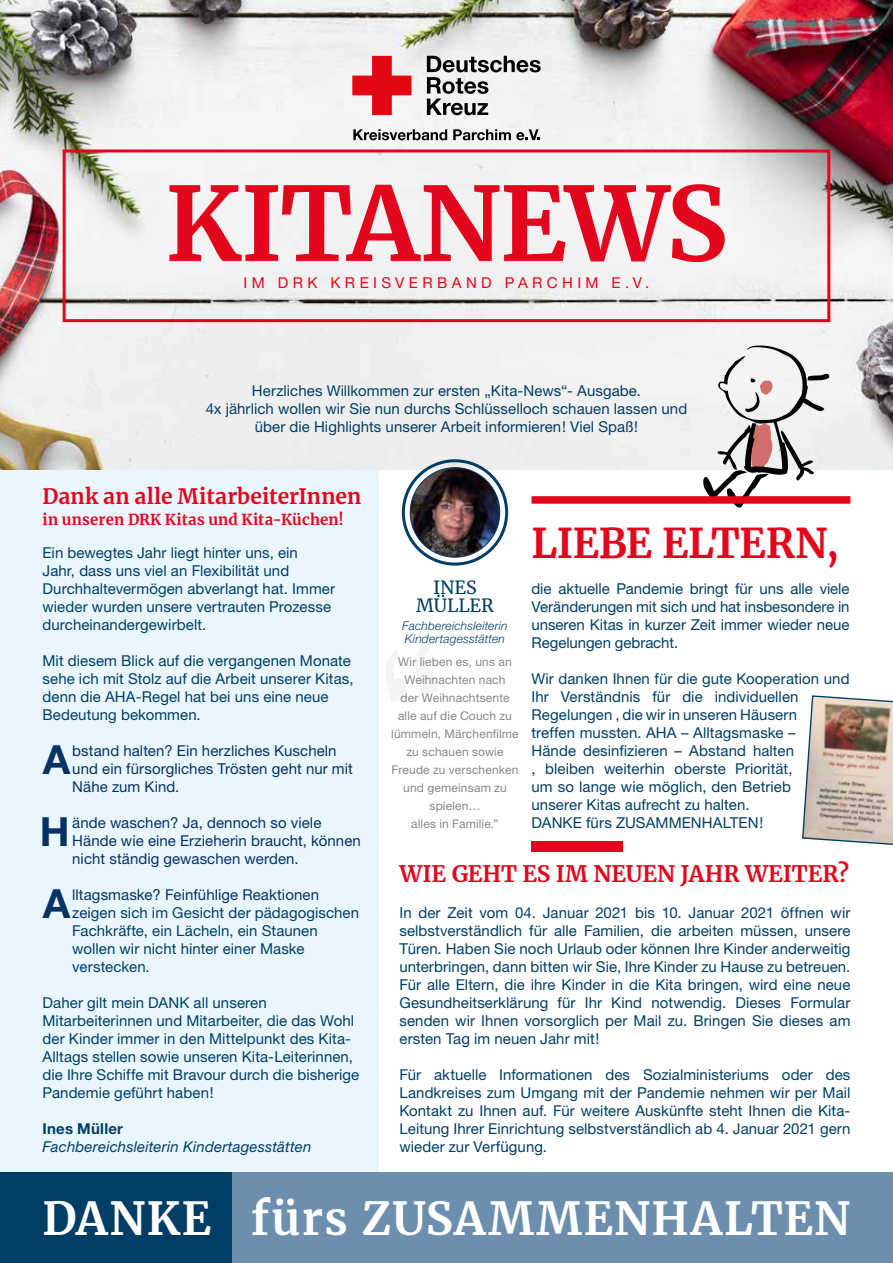
<style>
.page{position:relative;width:893px;height:1263px;background:#fff}
.page>*{position:absolute;margin:0;border:0;box-sizing:border-box;transform-origin:0 0}
.t1{font:700 102px "Merriweather";letter-spacing:-.015em;color:#e3051b}
.t2{font:700 45px "Merriweather";letter-spacing:.03em;color:#fff}
.t3{font:700 40.5px "Merriweather";letter-spacing:-.01em;color:#e3051b}
.t4{font:700 40.2px "Helvetica Neue";color:#053266}
.t5{font:700 22.5px "Merriweather";letter-spacing:-.005em;color:#e3051b}
.t6{font:700 21px "Merriweather";letter-spacing:.005em;color:#e3051b}
.t7{font:18px/18px "Merriweather";letter-spacing:-.01em;color:#003e66;text-align:center}
.t8{font:15px/18px "Helvetica Neue";letter-spacing:.005em;color:#003e66}
.t9{font:15px/18px "Helvetica Neue";letter-spacing:.005em;color:#053266}
.t10{font:italic 15px "Helvetica Neue";letter-spacing:.01em;color:#003e66}
.t11{font:700 15px "Merriweather";letter-spacing:.015em;color:#e3051b}
.t12{font:15px "Helvetica Neue";letter-spacing:.295em;color:#e3051b}
.t13{font:700 15px "Helvetica Neue";letter-spacing:.015em;color:#003e66}
.t14{font:12px/18px "Helvetica Neue";letter-spacing:.015em;color:#878787;text-align:center}
.t15{font:italic 300 12px/13.2px "Helvetica Neue";letter-spacing:.015em;color:#003e66}
.s1{color:#053266}
</style>
<div class="page">
<img style="left:0;top:0;width:893px;height:470px">
<div style="left:0;top:470px;width:378px;height:793px;background:#eaf6fe"></div>
<svg style="left:702px;top:345px;width:128px;height:163px"></svg>
<svg style="left:386px;top:643px;width:51px;height:58px"></svg>
<img style="left:802px;top:695px;width:91px;height:150px">
<div style="left:402px;top:459px;width:106px;height:107px;border:3px solid #003e66;border-radius:50%"></div>
<img style="left:410px;top:468px;width:90px;height:89px;border-radius:45px">
<div style="left:531px;top:496px;width:319px;height:8px;background:#e3051b"></div>
<div style="left:0;top:1172px;width:264px;height:91px;background:#003e66"></div>
<div style="left:232px;top:1172px;width:661px;height:91px;background:#6c8eaf"></div>
<div style="left:531px;top:842px;width:92px;height:10px;background:#e3051b"></div>
<svg style="left:352px;top:56px;width:59px;height:59px"></svg>
<svg style="left:427px;top:56px;width:114px;height:59px"></svg>
<svg style="left:353px;top:129px;width:94px;height:11px"></svg>
<svg style="left:453px;top:129px;width:87px;height:11px"></svg>
<div style="left:63px;top:149px;width:767px;height:173px;border:3px solid #e3051b"></div>
<h1 class="t1" style="left:165px;top:153px;width:564px">KITANEWS</h1>
<p class="t12" style="left:244px;top:274px;width:407px">IM DRK KREISVERBAND PARCHIM E.V.</p>
<p class="t8" style="left:206px;top:381px;width:483px;text-align:center">Herzliches Willkommen zur ersten „Kita-News“- Ausgabe.<br>4x jährlich wollen wir Sie nun durchs Schlüsselloch schauen lassen und über die Highlights unserer Arbeit informieren! Viel Spaß!</p>
<h3 class="t6" style="left:43px;top:482px;width:320px">Dank an alle MitarbeiterInnen</h3>
<p class="t11" style="left:43px;top:509px;width:303px">in unseren DRK Kitas und Kita-Küchen!</p>
<p class="t8" style="left:43px;top:543px;width:294px">Ein bewegtes Jahr liegt hinter uns, ein<br>Jahr, dass uns viel an Flexibilität und Durchhaltevermögen abverlangt hat. Immer wieder wurden unsere vertrauten Prozesse durcheinandergewirbelt.</p>
<p class="t8" style="left:43px;top:651px;width:313px">Mit diesem Blick auf die vergangenen Monate sehe ich mit Stolz auf die Arbeit unserer Kitas, denn die AHA-Regel hat bei uns eine neue Bedeutung bekommen.</p>
<h3 class="t4" style="left:43px;top:735px;width:29px">A</h3>
<p class="t9" style="left:72px;top:741px;width:282px">bstand halten? Ein herzliches Kuscheln und ein fürsorgliches Trösten geht nur mit<br>Nähe zum Kind.</p>
<h3 class="t4" style="left:40px;top:807px;width:31px">H</h3>
<p class="t9" style="left:72px;top:813px;width:290px">ände waschen? Ja, dennoch so viele<br>Hände wie eine Erzieherin braucht, können nicht ständig gewaschen werden.</p>
<h3 class="t4" style="left:43px;top:879px;width:29px">A</h3>
<p class="t8" style="left:72px;top:885px;width:288px"><span class="s1">lltagsmaske? Feinfühlige Reaktionen zei</span>gen sich im Gesicht der pädagogischen Fachkräfte, ein Lächeln, ein Staunen wollen wir nicht hinter einer Maske verstecken.</p>
<p class="t8" style="left:43px;top:993px;width:318px">Daher gilt mein DANK all unseren Mitarbeiterinnen und Mitarbeiter, die das Wohl der Kinder immer in den Mittelpunkt des Kita-Alltags stellen sowie unseren Kita-Leiterinnen, die Ihre Schiffe mit Bravour durch die bisherige Pandemie geführt haben!</p>
<p class="t13" style="left:43px;top:1119px;width:82px">Ines Müller</p>
<p class="t10" style="left:43px;top:1138px;width:270px">Fachbereichsleiterin Kindertagesstätten</p>
<h3 class="t3" style="left:531px;top:515px;width:309px">LIEBE ELTERN,</h3>
<p class="t8" style="left:531px;top:579px;width:320px;text-align:justify">die aktuelle Pandemie bringt für uns alle viele Veränderungen mit sich und hat insbesondere in unseren Kitas in kurzer Zeit immer wieder neue Regelungen gebracht.</p>
<p class="t8" style="left:531px;top:669px;width:320px">Wir danken Ihnen für die gute Kooperation und Ihr Verständnis für die individuellen Regelungen , die wir in unseren Häusern<br>treffen mussten. AHA – Alltagsmaske –<br>Hände desinfizieren – Abstand halten<br>, bleiben weiterhin oberste Priorität,<br>um so lange wie möglich, den Betrieb<br>unserer Kitas aufrecht zu halten.<br>DANKE fürs ZUSAMMENHALTEN!</p>
<h3 class="t5" style="left:399px;top:858px;width:451px">WIE GEHT ES IM NEUEN JAHR WEITER?</h3>
<p class="t8" style="left:399px;top:903px;width:453px;text-align:justify">In der Zeit vom 04. Januar 2021 bis 10. Januar 2021 öffnen wir selbstverständlich für alle Familien, die arbeiten müssen, unsere Türen. Haben Sie noch Urlaub oder können Ihre Kinder anderweitig unterbringen, dann bitten wir Sie, Ihre Kinder zu Hause zu betreuen.<br>Für alle Eltern, die ihre Kinder in die Kita bringen, wird eine neue Gesundheitserklärung für Ihr Kind notwendig. Dieses Formular senden wir Ihnen vorsorglich per Mail zu. Bringen Sie dieses am ersten Tag im neuen Jahr mit!</p>
<p class="t8" style="left:399px;top:1065px;width:453px;text-align:justify">Für aktuelle Informationen des Sozialministeriums oder des Landkreises zum Umgang mit der Pandemie nehmen wir per Mail Kontakt zu Ihnen auf. Für weitere Auskünfte steht Ihnen die Kita-Leitung Ihrer Einrichtung selbstverständlich ab 4. Januar 2021 gern wieder zur Verfügung.</p>
<p class="t7" style="left:416px;top:578px;width:79px">INES<br>MÜLLER</p>
<p class="t15" style="left:402px;top:619px;width:107px">Fachbereichsleiterin<br>Kindertagesstätten</p>
<p class="t14" style="left:391px;top:653px;width:129px">Wir lieben es, uns an<br>Weihnachten nach<br>der Weihnachtsente alle auf die Couch zu lümmeln, Märchenfilme zu schauen sowie<br>Freude zu verschenken und gemeinsam zu spielen…<br>alles in Familie.”</p>
<h2 class="t2" style="left:43px;top:1187px;width:809px">DANKE fürs ZUSAMMENHALTEN</h2>
</div>
